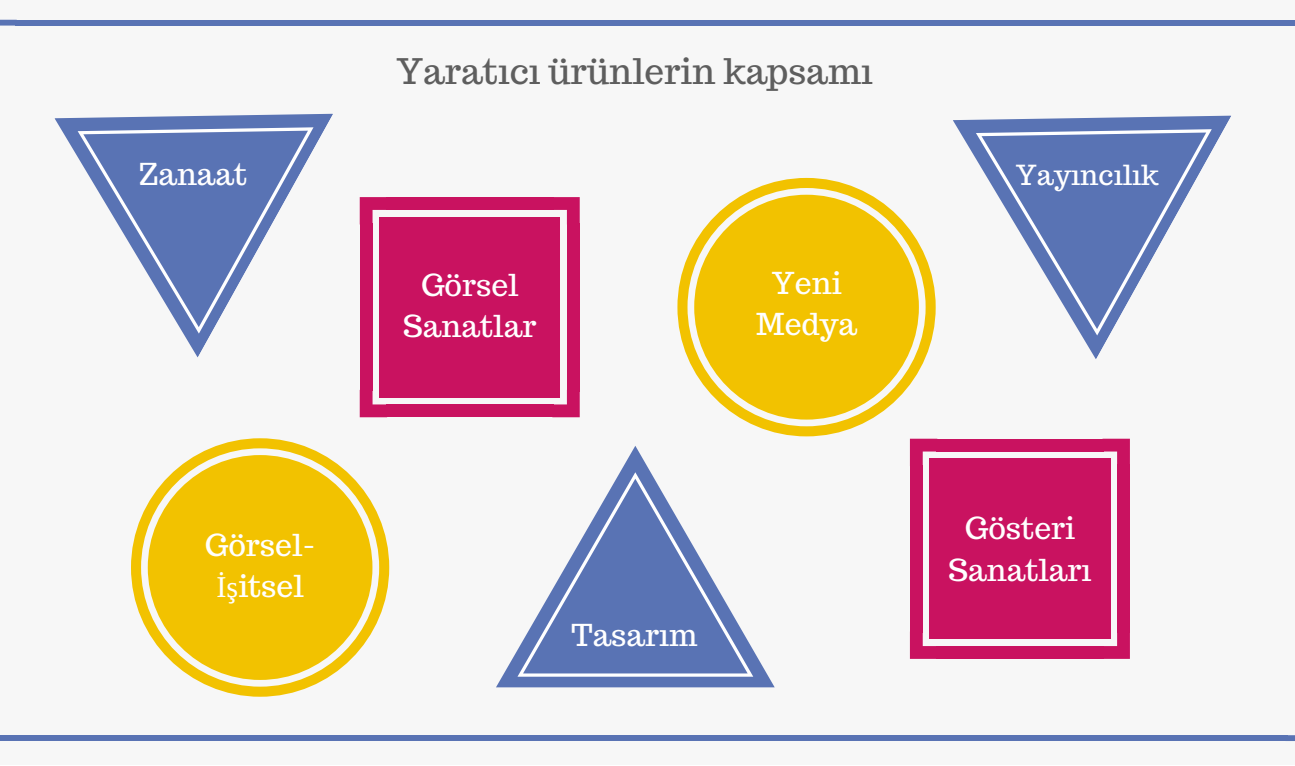
<style>
.page{position:relative;width:1295px;height:766px;background:#fff}
.page>*{position:absolute;margin:0;border:0;box-sizing:border-box;transform-origin:0 0}
.t1{font:35.25px "Trocchi";color:#5e5e5e}
.t2{font:30.25px/41.2px "Trocchi";color:#fff;text-align:center}
.t3{font:27.5px "Trocchi";color:#fff}
.s1{font-family:"Liberation Serif"}
</style>
<div class="page">
<div style="left:0;top:0;width:1295px;height:764px;background:#f7f7f7"></div>
<div style="left:15px;top:20px;width:1280px;height:6px;background:#5973b4"></div>
<div style="left:0;top:735px;width:1287px;height:5px;background:#5973b4"></div>
<svg style="left:1285px;top:735px;width:10px;height:6px"></svg>
<svg style="left:0;top:19px;width:333px;height:338px"></svg>
<svg style="left:20px;top:28px;width:294px;height:305px"></svg>
<svg style="left:1081px;top:115px;width:150px;height:244px"></svg>
<svg style="left:953px;top:115px;width:259px;height:220px;fill:#5973b4"></svg>
<div style="left:385px;top:223px;width:169px;height:168px;background:#c91260"></div>
<svg style="left:552px;top:390px;width:28px;height:27px"></svg>
<div style="left:360px;top:223px;width:13px;height:167px;background:#c91260"></div>
<div style="left:379px;top:223px;width:8px;height:167px;background:#c91260"></div>
<svg style="left:360px;top:390px;width:27px;height:27px"></svg>
<div style="left:567px;top:223px;width:13px;height:168px;background:#c91260"></div>
<div style="left:552px;top:223px;width:8px;height:168px;background:#c91260"></div>
<div style="left:386px;top:404px;width:168px;height:13px;background:#c91260"></div>
<div style="left:386px;top:390px;width:167px;height:7px;background:#c91260"></div>
<svg style="left:554px;top:197px;width:26px;height:27px"></svg>
<div style="left:552px;top:216px;width:8px;height:8px;background:#c91260"></div>
<svg style="left:360px;top:197px;width:26px;height:26px"></svg>
<div style="left:379px;top:216px;width:8px;height:8px;background:#c91260"></div>
<div style="left:386px;top:197px;width:168px;height:13px;background:#c91260"></div>
<div style="left:386px;top:216px;width:167px;height:8px;background:#c91260"></div>
<svg style="left:677px;top:178px;width:259px;height:258px"></svg>
<div style="left:694px;top:195px;width:225px;height:224px;background:#f2c200;border-radius:50%"></div>
<svg style="left:496px;top:446px;width:279px;height:241px"></svg>
<svg style="left:517px;top:472px;width:236px;height:204px;fill:#5973b4"></svg>
<div style="left:935px;top:464px;width:169px;height:168px;background:#c91260"></div>
<svg style="left:1103px;top:631px;width:27px;height:27px"></svg>
<div style="left:910px;top:464px;width:13px;height:168px;background:#c91260"></div>
<div style="left:929px;top:465px;width:8px;height:167px;background:#c91260"></div>
<svg style="left:910px;top:632px;width:26px;height:26px"></svg>
<div style="left:1117px;top:464px;width:13px;height:168px;background:#c91260"></div>
<div style="left:1103px;top:464px;width:7px;height:168px;background:#c91260"></div>
<div style="left:936px;top:646px;width:168px;height:12px;background:#c91260"></div>
<div style="left:936px;top:631px;width:167px;height:8px;background:#c91260"></div>
<svg style="left:1103px;top:438px;width:27px;height:28px"></svg>
<div style="left:1103px;top:458px;width:7px;height:8px;background:#c91260"></div>
<svg style="left:910px;top:438px;width:27px;height:27px"></svg>
<div style="left:929px;top:458px;width:8px;height:8px;background:#c91260"></div>
<div style="left:936px;top:438px;width:168px;height:13px;background:#c91260"></div>
<div style="left:936px;top:458px;width:167px;height:8px;background:#c91260"></div>
<svg style="left:131px;top:438px;width:258px;height:258px"></svg>
<div style="left:148px;top:455px;width:224px;height:224px;background:#f2c200;border-radius:50%"></div>
<p class="t1" style="left:396px;top:48px;width:478px">Yaratıcı ürünlerin kapsamı</p>
<p class="t2" style="left:138px;top:153px;width:110px">Zanaat</p>
<p class="t3" style="left:1016px;top:157px;width:144px">Yayıncılık</p>
<p class="t2" style="left:205px;top:524px;width:112px">Görsel-<br><span class="s1">İş</span>itsel</p>
<p class="t2" style="left:403px;top:264px;width:135px">Görsel<br>Sanatlar</p>
<p class="t2" style="left:756px;top:262px;width:103px">Yeni<br>Medya</p>
<p class="t2" style="left:572px;top:614px;width:127px">Tasarım</p>
<p class="t2" style="left:949px;top:507px;width:144px">Gösteri<br>Sanatları</p>
</div>
